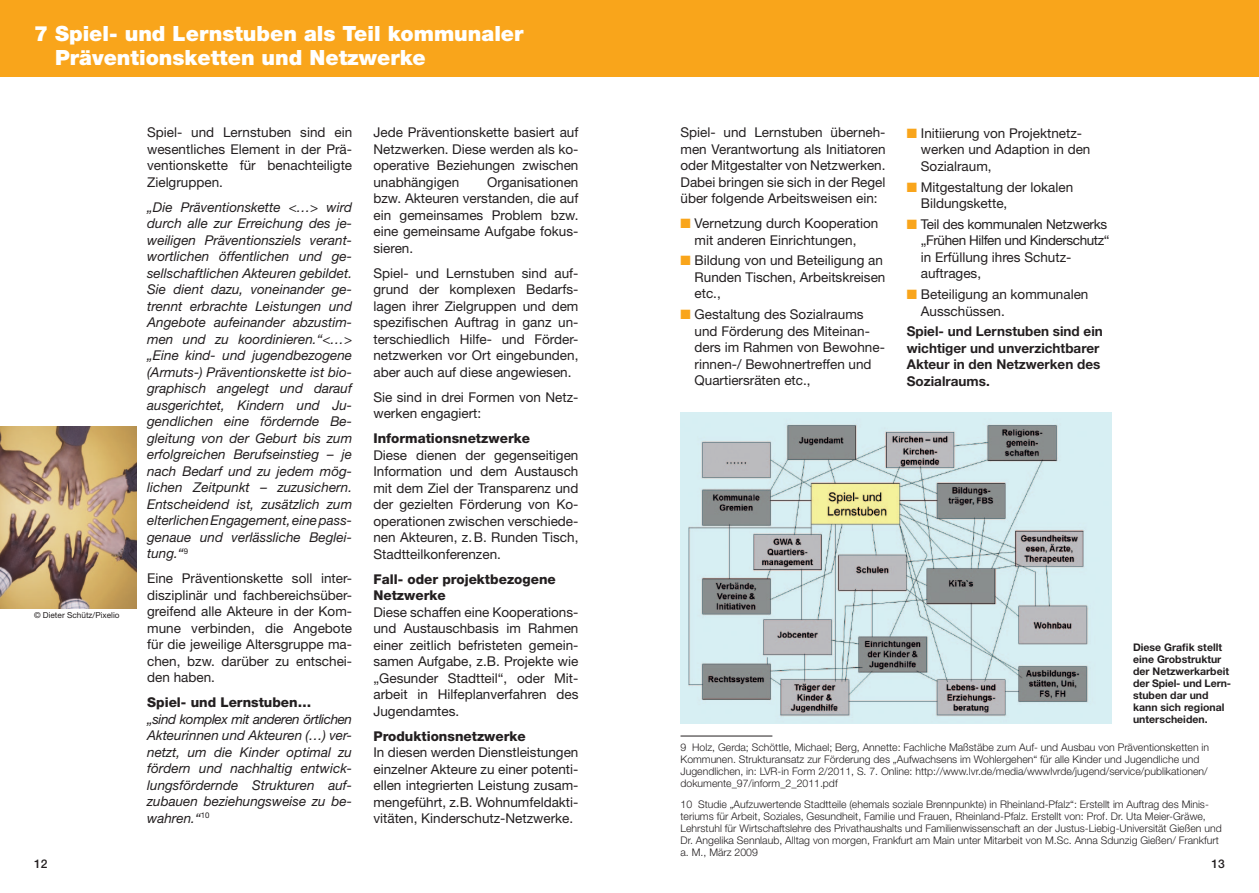
<style>
.page{position:relative;width:1259px;height:893px;background:#fff}
.page>*{position:absolute;margin:0;border:0;box-sizing:border-box;transform-origin:0 0}
.Kapitelüberschrift{font:900 21px/24px "Helvetica Neue LT Std";color:#fff}
.t1{font:13.5px/16.5px "Helvetica Neue LT Std";color:#231f20;text-align:justify}
.t2{font:italic 13.5px/16.5px "Helvetica Neue LT Std";color:#231f20;text-align:justify}
.t3{font:800 13.5px/16.5px "Helvetica Neue LT Std";color:#231f20}
.t4{font:13.5px/16.5px "Helvetica Neue LT Std";letter-spacing:-.02em;color:#231f20}
.t5{font:700 13.5px/16.5px "Helvetica Neue LT Std";color:#231f20}
.t6{font:500 12px "Helvetica Neue LT Std";color:#231f20}
.t7{font:300 10.5px/12px "Helvetica Neue LT Std";color:#231f20}
.t8{font:700 10.5px/12px "Helvetica Neue LT Std";color:#231f20}
.t9{font:8.25px "Helvetica Neue LT Std";color:#231f20}
.s1{color:#f9a51b}
</style>
<div class="page">
<div style="left:0;top:0;width:1259px;height:77px;background:#f9a51b"></div>
<img style="left:680px;top:412px;width:431px;height:311px">
<hr style="left:680px;top:736px;width:92px;height:1px;background:#231f20">
<img style="left:0;top:427px;width:136px;height:181px">
<p class="Kapitelüberschrift" style="left:55px;top:21px;width:470px;text-indent:-21px">7 Spiel- und Lernstuben als Teil kommunaler<br>Präventionsketten und Netzwerke</p>
<p class="t1" style="left:147px;top:124px;width:206px">Spiel- und Lernstuben sind ein wesentliches Element in der Prä&shy;ventionskette für benachteiligte Zielgruppen.</p>
<p class="t2" style="left:147px;top:198px;width:206px">„Die Präventionskette &lt;…&gt; wird durch alle zur Erreichung des je&shy;weiligen Präventionsziels verant&shy;wortlichen öffentlichen und ge&shy;sellschaftlichen Akteuren gebildet.<br>Sie dient dazu, voneinander ge&shy;trennt erbrachte Leistungen und Angebote aufeinander abzustim&shy;men und zu koordinieren.“&lt;…&gt; „Eine kind- und jugendbezogene (Armuts-) Präventionskette ist bio&shy;graphisch angelegt und darauf ausgerichtet, Kindern und Ju&shy;gendlichen eine fördernde Be&shy;gleitung von der Geburt bis zum erfolgreichen Berufseinstieg – je nach Bedarf und zu jedem mög&shy;lichen Zeitpunkt – zuzusichern.<br>Entscheidend ist, zusätzlich zum elterlichen Engagement, eine pass&shy;genaue und verlässliche Beglei&shy;tung.“<sup>9</sup></p>
<p class="t1" style="left:147px;top:570px;width:206px">Eine Präventionskette soll inter&shy;disziplinär und fachbereichsüber&shy;greifend alle Akteure in der Kom&shy;mune verbinden, die Angebote für die jeweilige Altersgruppe ma&shy;chen, bzw. darüber zu entschei&shy;den haben.</p>
<p class="t3" style="left:147px;top:694px;width:166px">Spiel- und Lernstuben…</p>
<p class="t2" style="left:147px;top:710px;width:206px">„sind komplex mit anderen örtlichen Akteurinnen und Akteuren (…) ver&shy;netzt, um die Kinder optimal zu fördern und nachhaltig entwick&shy;lungsfördernde Strukturen auf&shy;zubauen beziehungsweise zu be&shy;wahren.“<sup>10</sup></p>
<p class="t1" style="left:680px;top:124px;width:206px">Spiel- und Lernstuben überneh&shy;men Verantwortung als Initiatoren oder Mitgestalter von Netzwerken.<br>Dabei bringen sie sich in der Regel über folgende Arbeitsweisen ein:</p>
<p class="t1" style="left:680px;top:215px;width:199px;text-align:center"><span class="s1">■</span> Vernetzung durch Kooperation mit anderen Einrichtungen,</p>
<p class="t1" style="left:694px;top:252px;width:192px;text-align:left;text-indent:-14px"><span class="s1">■</span> Bildung von und Beteiligung an<br>Runden Tischen, Arbeitskreisen etc.,</p>
<p class="t1" style="left:694px;top:306px;width:192px;text-align:left;text-indent:-14px"><span class="s1">■</span> Gestaltung des Sozialraums und Förderung des Miteinan&shy;ders im Rahmen von Bewohne&shy;rinnen-/ Bewohnertreffen und<br>Quartiersräten etc.,</p>
<p class="t1" style="left:373px;top:124px;width:206px">Jede Präventionskette basiert auf Netzwerken. Diese werden als ko&shy;operative Beziehungen zwischen unabhängigen</p>
<p class="t1" style="left:921px;top:125px;width:171px;text-align:left;text-indent:-14px"><span class="s1">■</span> Initiierung von Projektnetz&shy;werken und Adaption in den<br>Sozialraum,</p>
<p class="t1" style="left:921px;top:178px;width:154px;text-indent:-14px"><span class="s1">■</span> Mitgestaltung der lokalen<br>Bildungskette,</p>
<p class="t4" style="left:921px;top:216px;width:190px;text-indent:-14px"><span class="s1">■</span> Teil des kommunalen Netzwerks „Frühen Hilfen und Kinderschutz“ in Erfüllung ihres Schutz&shy;auftrages,</p>
<p class="t1" style="left:921px;top:286px;width:169px;text-indent:-14px"><span class="s1">■</span> Beteiligung an kommunalen<br>Ausschüssen.</p>
<p class="t5" style="left:907px;top:323px;width:197px">Spiel- und Lernstuben sind ein wichtiger und unverzichtbarer<br>Akteur in den Netzwerken des<br>Sozialraums.</p>
<p class="t1" style="left:373px;top:173px;width:206px;text-indent:114px">Organisationen bzw. Akteuren verstanden, die auf ein gemeinsames Problem bzw. eine gemeinsame Aufgabe fokus&shy;sieren.</p>
<p class="t1" style="left:373px;top:264px;width:206px">Spiel- und Lernstuben sind auf&shy;grund der komplexen Bedarfs&shy;lagen ihrer Zielgruppen und dem spezifischen Auftrag in ganz un&shy;terschiedlich Hilfe- und Förder&shy;netzwerken vor Ort eingebunden, aber auch auf diese angewiesen.</p>
<p class="t1" style="left:373px;top:388px;width:206px">Sie sind in drei Formen von Netz&shy;werken engagiert:</p>
<p class="t3" style="left:373px;top:430px;width:158px">Informationsnetzwerke</p>
<p class="t1" style="left:373px;top:446px;width:206px">Diese dienen der gegenseitigen Information und dem Austausch mit dem Ziel der Transparenz und der gezielten Förderung von Ko&shy;operationen zwischen verschiede&shy;nen Akteuren, z.B. Runden Tisch, Stadtteilkonferenzen.</p>
<p class="t3" style="left:373px;top:571px;width:184px">Fall- oder projektbezogene<br>Netzwerke</p>
<p class="t1" style="left:373px;top:603px;width:206px">Diese schaffen eine Kooperations&shy;und Austauschbasis im Rahmen einer zeitlich befristeten gemein&shy;samen Aufgabe, z.B. Projekte wie „Gesunder Stadtteil“, oder Mit&shy;arbeit in Hilfeplanverfahren des Jugendamtes.</p>
<p class="t3" style="left:373px;top:728px;width:154px">Produktionsnetzwerke</p>
<p class="t1" style="left:373px;top:744px;width:206px">In diesen werden Dienstleistungen einzelner Akteure zu einer potenti&shy;ellen integrierten Leistung zusam&shy;mengeführt, z.B. Wohnumfeldakti&shy;vitäten, Kinderschutz-Netzwerke.</p>
<p class="t9" style="left:34px;top:610px;width:87px">© Dieter Schütz/Pixelio</p>
<p class="t8" style="left:1133px;top:641px;width:100px">Diese Grafik stellt eine Grobstruktur der Netzwerkarbeit der Spiel- und Lern&shy;stuben dar und kann sich regional unterscheiden.</p>
<p class="t7" style="left:680px;top:741px;width:530px">9 Holz, Gerda; Schöttle, Michael; Berg, Annette: Fachliche Maßstäbe zum Auf- und Ausbau von Präventionsketten in Kommunen. Strukturansatz zur Förderung des „Aufwachsens im Wohlergehen“ für alle Kinder und Jugendliche und Jugendlichen, in: LVR-in Form 2/2011, S. 7. Online: http://www.lvr.de/media/wwwlvrde/jugend/service/publikationen/ dokumente_97/inform_2_2011.pdf</p>
<p class="t7" style="left:680px;top:798px;width:543px">10 Studie „Aufzuwertende Stadtteile (ehemals soziale Brennpunkte) in Rheinland-Pfalz“: Erstellt im Auftrag des Minis&shy;teriums für Arbeit, Soziales, Gesundheit, Familie und Frauen, Rheinland-Pfalz. Erstellt von: Prof. Dr. Uta Meier-Gräwe, Lehrstuhl für Wirtschaftslehre des Privathaushalts und Familienwissenschaft an der Justus-Liebig-Universität Gießen und Dr. Angelika Sennlaub, Alltag von morgen, Frankfurt am Main unter Mitarbeit von M.Sc. Anna Sdunzig Gießen/ Frankfurt a. M., März 2009</p>
<p class="t6" style="left:34px;top:856px;width:15px">12</p>
<p class="t6" style="left:1211px;top:856px;width:15px">13</p>
</div>
